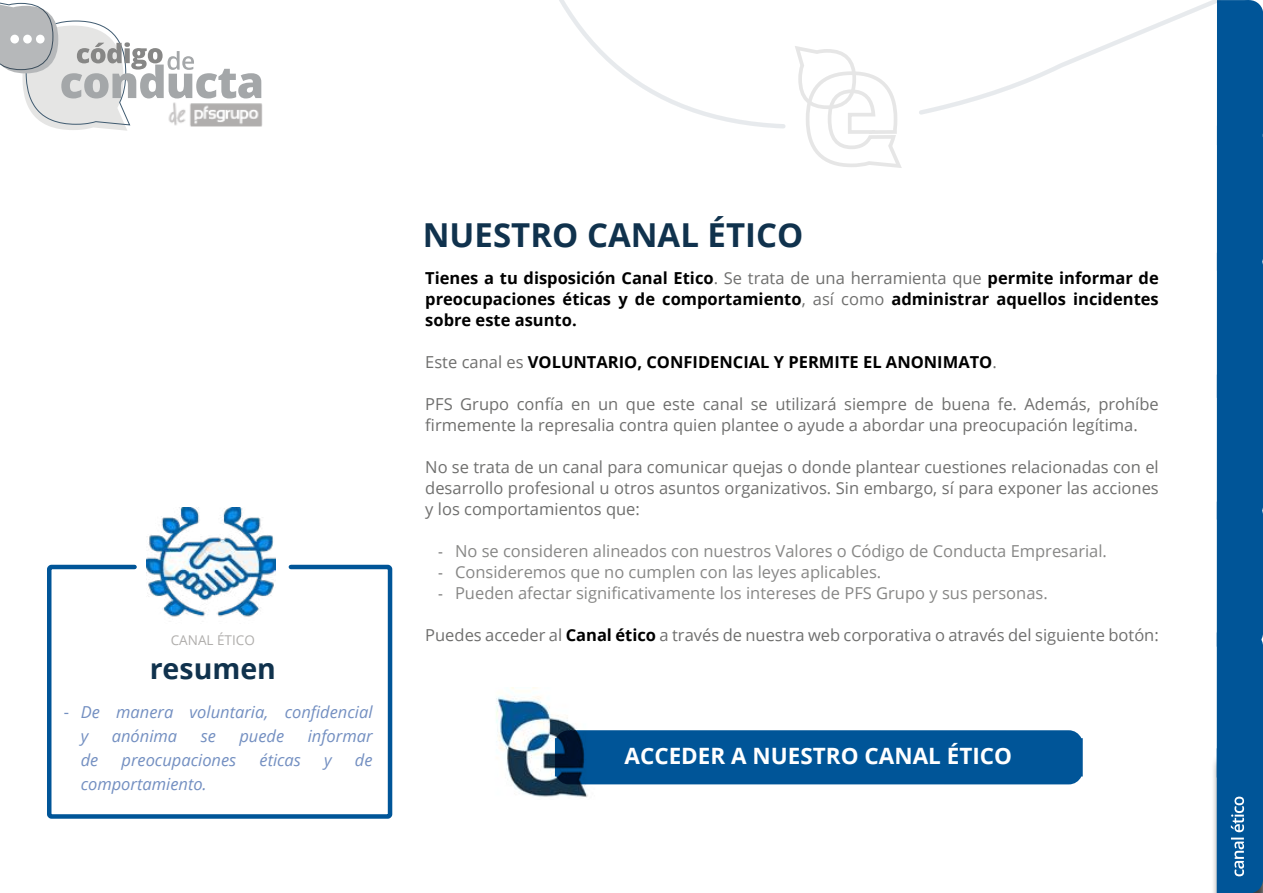
<style>
.page{position:relative;width:1263px;height:893px;background:#fff}
.page>*{position:absolute;margin:0;border:0;box-sizing:border-box;transform-origin:0 0}
.t1{font:700 33px "Open Sans";color:#10324d}
.t2{font:700 28.5px "Open Sans";color:#10324d}
.t3{font:700 22.5px "Open Sans";color:#fff}
.t4{font:16.5px/21px "Open Sans";color:#6f6f6e}
.t5{font:700 16.5px/21px "Open Sans";color:#000;text-align:justify}
.t6{font:16.5px "Open Sans";color:#878786}
.t7{font:italic 16.5px/24px "Open Sans";color:#738fc1}
.t8{font:13.5px "Open Sans";color:#b0aeac}
.s1{font-style:normal}
.s2{font-weight:400;color:#6f6f6e}
.s3{font-size:15px;color:#6f6f6e}
.s4{font-weight:700;color:#000}
</style>
<div class="page">
<div style="left:47px;top:565px;width:345px;height:254px;border:4px solid #005598;border-radius:2px"></div>
<img style="left:147px;top:507px;width:128px;height:110px">
<div style="left:1212px;top:754px;width:51px;height:139px;background:#000;opacity:.75"></div>
<div style="left:1226px;top:762px;width:37px;height:117px;background:#005598"></div>
<div style="left:1217px;top:748px;width:32px;height:145px;background:#005598"></div>
<div style="left:1235px;top:865px;width:28px;height:28px;background:#005598;border-radius:50%"></div>
<svg style="left:1231px;top:797px;width:13px;height:79px"></svg>
<div style="left:1226px;top:646px;width:37px;height:118px;background:#005598"></div>
<div style="left:1217px;top:632px;width:32px;height:145px;background:#005598"></div>
<div style="left:1235px;top:632px;width:28px;height:28px;background:#005598;border-radius:50%"></div>
<div style="left:1226px;top:515px;width:37px;height:118px;background:#005598"></div>
<div style="left:1217px;top:502px;width:32px;height:145px;background:#005598"></div>
<div style="left:1235px;top:502px;width:28px;height:27px;background:#005598;border-radius:50%"></div>
<div style="left:1235px;top:619px;width:28px;height:28px;background:#005598;border-radius:50%"></div>
<div style="left:1226px;top:388px;width:37px;height:118px;background:#005598"></div>
<div style="left:1217px;top:375px;width:32px;height:145px;background:#005598"></div>
<div style="left:1235px;top:492px;width:28px;height:28px;background:#005598;border-radius:50%"></div>
<div style="left:1226px;top:267px;width:37px;height:117px;background:#005598"></div>
<div style="left:1217px;top:253px;width:32px;height:145px;background:#005598"></div>
<div style="left:1235px;top:253px;width:28px;height:28px;background:#005598;border-radius:50%"></div>
<div style="left:1235px;top:370px;width:28px;height:28px;background:#005598;border-radius:50%"></div>
<div style="left:1226px;top:139px;width:37px;height:118px;background:#005598"></div>
<div style="left:1217px;top:126px;width:32px;height:145px;background:#005598"></div>
<div style="left:1235px;top:126px;width:28px;height:27px;background:#005598;border-radius:50%"></div>
<div style="left:1235px;top:243px;width:28px;height:28px;background:#005598;border-radius:50%"></div>
<div style="left:1226px;top:14px;width:37px;height:117px;background:#005598"></div>
<div style="left:1217px;top:0;width:32px;height:145px;background:#005598"></div>
<div style="left:1235px;top:0;width:28px;height:28px;background:#005598;border-radius:50%"></div>
<div style="left:1235px;top:117px;width:28px;height:28px;background:#005598;border-radius:50%"></div>
<div style="left:612px;top:730px;width:471px;height:54px;background:#005598"></div>
<img style="left:496px;top:688px;width:116px;height:110px">
<svg style="left:807px;top:131px;width:95px;height:37px"></svg>
<svg style="left:559px;top:0;width:665px;height:131px"></svg>
<svg style="left:0;top:2px;width:261px;height:129px"></svg>
<img style="left:165px;top:100px;width:98px;height:31px">
<p class="t8" style="left:171px;top:631px;width:86px">CANAL ÉTICO</p>
<h2 class="t2" style="left:150px;top:649px;width:128px">resumen</h2>
<p class="t7" style="left:81px;top:699px;width:293px;text-indent:-17px"><span class="s1">-</span> De manera voluntaria, confidencial y</p>
<p class="t7" style="left:112px;top:723px;width:67px">anónima</p>
<p class="t7" style="left:201px;top:723px;width:17px">se</p>
<p class="t7" style="left:239px;top:723px;width:46px">puede</p>
<p class="t7" style="left:308px;top:723px;width:66px">informar</p>
<p class="t7" style="left:81px;top:747px;width:19px">de</p>
<p class="t7" style="left:122px;top:747px;width:116px">preocupaciones</p>
<p class="t7" style="left:260px;top:747px;width:43px">éticas</p>
<p class="t7" style="left:324px;top:747px;width:9px">y</p>
<p class="t7" style="left:355px;top:747px;width:19px">de</p>
<p class="t7" style="left:81px;top:771px;width:128px">comportamiento.</p>
<h1 class="t1" style="left:423px;top:212px;width:382px">NUESTRO CANAL ÉTICO</h1>
<p class="t5" style="left:425px;top:267px;width:735px">Tienes a tu disposición Canal Etico<span class="s2">. Se trata de una herramienta que</span> permite informar de preocupaciones éticas y de comportamiento<span class="s2">, así como</span> administrar aquellos incidentes sobre este asunto.</p>
<p class="t5" style="left:425px;top:351px;width:573px"><span class="s2">Este canal es</span> VOLUNTARIO, CONFIDENCIAL Y PERMITE EL ANONIMATO<span class="s2">.</span></p>
<p class="t4" style="left:425px;top:393px;width:735px">PFS Grupo confía en un que este canal se utilizará siempre de buena fe. Además, prohíbe firmemente la represalia contra quien plantee o ayude a abordar una preocupación legítima.</p>
<p class="t4" style="left:425px;top:456px;width:735px;text-align:justify">No se trata de un canal para comunicar quejas o donde plantear cuestiones relacionadas con el desarrollo profesional u otros asuntos organizativos. Sin embargo, sí para exponer las acciones y los comportamientos que:</p>
<p class="t6" style="left:438px;top:540px;width:670px"><span class="s3">-</span> No se consideren alineados con nuestros Valores o Código de Conducta Empresarial.</p>
<p class="t6" style="left:438px;top:561px;width:445px"><span class="s3">-</span> Consideremos que no cumplen con las leyes aplicables.</p>
<p class="t6" style="left:438px;top:582px;width:611px"><span class="s3">-</span> Pueden afectar significativamente los intereses de PFS Grupo y sus personas.</p>
<p class="t4" style="left:425px;top:624px;width:735px">Puedes acceder al <span class="s4">Canal ético</span> a través de nuestra web corporativa o através del siguiente botón:</p>
<h3 class="t3" style="left:624px;top:740px;width:389px">ACCEDER A NUESTRO CANAL ÉTICO</h3>
</div>
